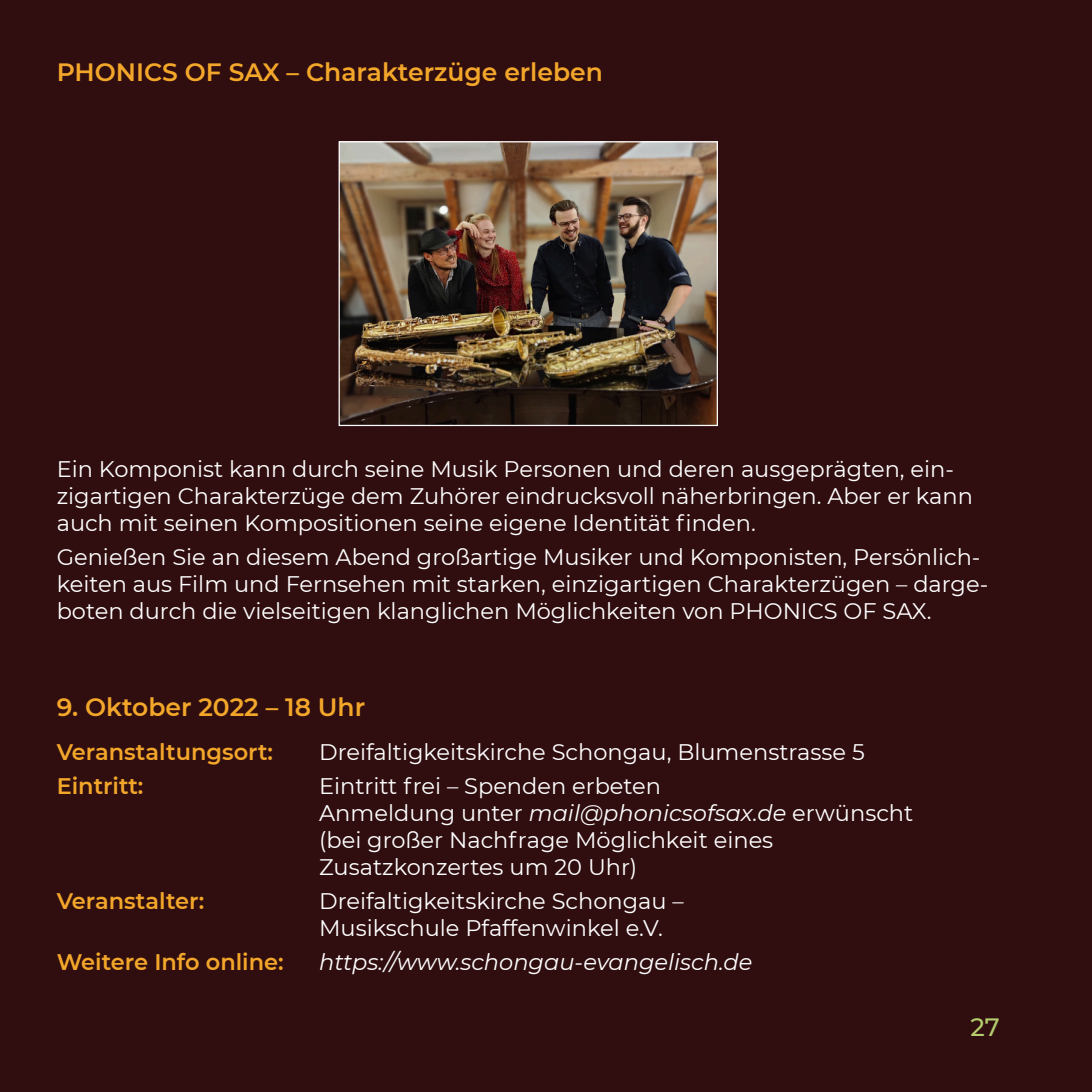
<style>
.page{position:relative;width:1092px;height:1092px;background:#fff}
.page>*{position:absolute;margin:0;border:0;box-sizing:border-box;transform-origin:0 0}
.t1{font:600 25px "Montserrat";color:#f3a72a}
.t2{font:500 25px "Montserrat";color:#b4cd6d}
.t3{font:22.5px/27px "Montserrat";color:#fff}
.t4{font:600 22.5px "Montserrat";color:#f3a72a}
.t5{font:italic 22.5px "Montserrat";color:#fff}
.s1{font-style:italic}
</style>
<div class="page">
<div style="left:0;top:0;width:1091px;height:1091px;background:#300d0f"></div>
<img style="left:340px;top:143px;width:376px;height:281px">
<div style="left:338px;top:141px;width:380px;height:285px;border:1px solid #fff"></div>
<p class="t1" style="left:57px;top:54px;width:547px">PHONICS OF SAX – Charakterzüge erleben</p>
<p class="t3" style="left:57px;top:454px;width:917px">Ein Komponist kann durch seine Musik Personen und deren ausgeprägten, ein&shy;zigartigen Charakterzüge dem Zuhörer eindrucksvoll näherbringen. Aber er kann auch mit seinen Kompositionen seine eigene Identität finden.</p>
<p class="t3" style="left:57px;top:542px;width:933px">Genießen Sie an diesem Abend großartige Musiker und Komponisten, Persönlich&shy;keiten aus Film und Fernsehen mit starken, einzigartigen Charakterzügen – darge&shy;boten durch die vielseitigen klanglichen Möglichkeiten von PHONICS OF SAX.</p>
<p class="t1" style="left:57px;top:689px;width:310px">9. Oktober 2022 – 18 Uhr</p>
<p class="t4" style="left:57px;top:735px;width:218px">Veranstaltungsort:</p>
<p class="t3" style="left:319px;top:737px;width:547px">Dreifaltigkeitskirche Schongau, Blumenstrasse 5</p>
<p class="t4" style="left:57px;top:770px;width:88px">Eintritt:</p>
<p class="t3" style="left:319px;top:771px;width:595px">Eintritt frei – Spenden erbeten<br>Anmeldung unter <span class="s1">mail@phonicsofsax.de</span> erwünscht (bei großer Nachfrage Möglichkeit eines Zusatzkonzertes um 20 Uhr)</p>
<p class="t4" style="left:57px;top:885px;width:149px">Veranstalter:</p>
<p class="t3" style="left:319px;top:886px;width:366px">Dreifaltigkeitskirche Schongau –<br>Musikschule Pfaffenwinkel e.V.</p>
<p class="t4" style="left:57px;top:946px;width:228px">Weitere Info online:</p>
<p class="t5" style="left:319px;top:946px;width:434px">https://www.schongau-evangelisch.de</p>
<p class="t2" style="left:970px;top:1009px;width:31px">27</p>
</div>
